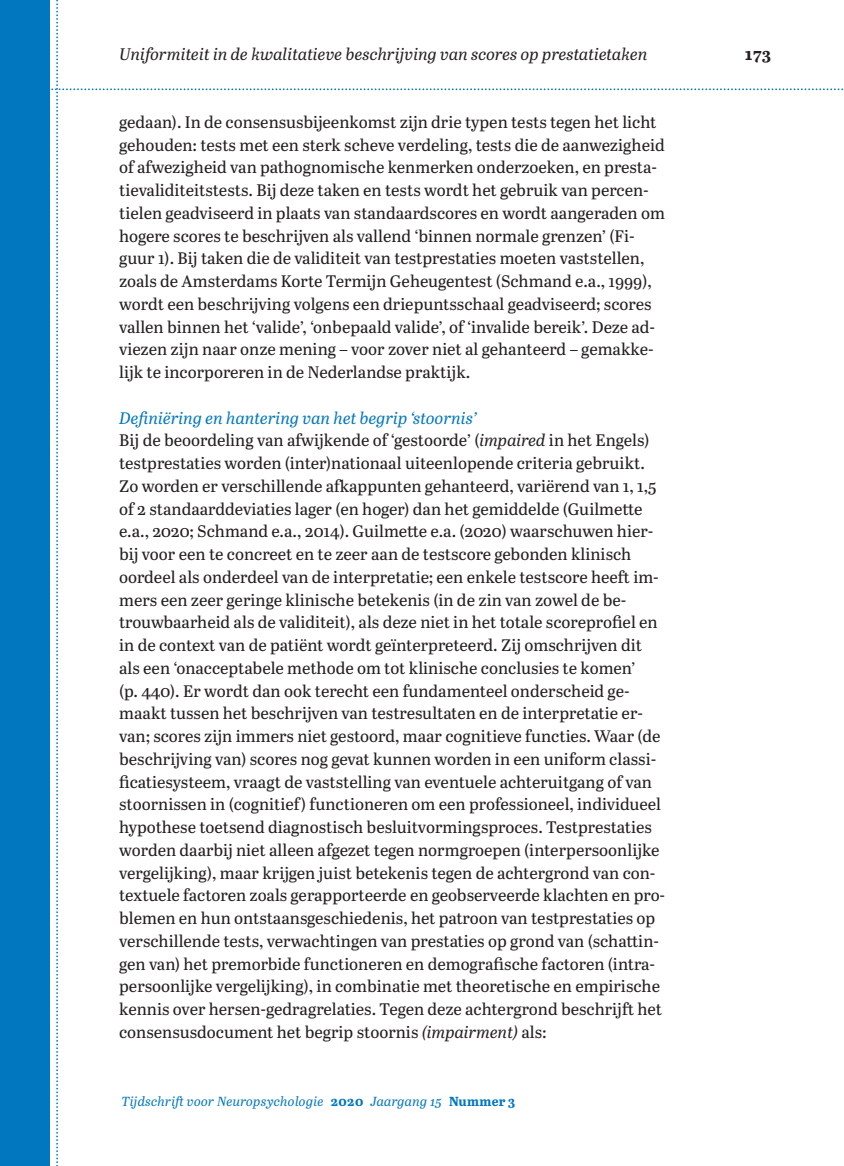
<style>
.page{position:relative;width:844px;height:1166px;background:#fff}
.page>*{position:absolute;margin:0;border:0;box-sizing:border-box;transform-origin:0 0}
.Alinea-eerste{font:16.62px/22.8px "Abril Text";color:#231f20}
.t1{font:italic 16.62px "Abril Text";color:#231f20}
.Kop2{font:italic 16.62px "Abril Text";letter-spacing:.005em;color:#0077bf}
.t2{font:700 16.62px "Abril Text";color:#231f20}
.t3{font:italic 13.12px "Abril Text";letter-spacing:.015em;color:#0077bf}
.s1{font-style:italic}
.s2{font-weight:700;font-style:normal}
</style>
<div class="page">
<div style="left:0;top:0;width:50px;height:1166px;background:#0077bf"></div>
<p class="t1" style="left:119px;top:42px;width:530px">Uniformiteit in de kwalitatieve beschrijving van scores op prestatietaken</p>
<p class="t2" style="left:744px;top:42px;width:28px">173</p>
<p class="Alinea-eerste" style="left:119px;top:110px;width:547px">gedaan). In de consensusbijeenkomst zijn drie typen tests tegen het licht gehouden: tests met een sterk scheve verdeling, tests die de aanwezigheid of afwezigheid van pathognomische kenmerken onderzoeken, en presta&shy;tievaliditeitstests. Bij deze taken en tests wordt het gebruik van percen&shy;tielen geadviseerd in plaats van standaardscores en wordt aangeraden om hogere scores te beschrijven als vallend ‘binnen normale grenzen’ (Fi&shy;guur 1). Bij taken die de validiteit van testprestaties moeten vaststellen, zoals de Amsterdams Korte Termijn Geheugentest (Schmand e.a., 1999), wordt een beschrijving volgens een driepuntsschaal geadviseerd; scores vallen binnen het ‘valide’, ‘onbepaald valide’, of ‘invalide bereik’. Deze ad&shy;viezen zijn naar onze mening – voor zover niet al gehanteerd – gemakke&shy;lijk te incorporeren in de Nederlandse praktijk.</p>
<p class="Kop2" style="left:119px;top:406px;width:359px">Definiëring en hantering van het begrip ‘stoornis’</p>
<p class="Alinea-eerste" style="left:119px;top:428px;width:547px">Bij de beoordeling van afwijkende of ‘gestoorde’ (<span class="s1">impaired</span> in het Engels) testprestaties worden (inter)nationaal uiteenlopende criteria gebruikt.<br>Zo worden er verschillende afkappunten gehanteerd, variërend van 1, 1,5 of 2 standaarddeviaties lager (en hoger) dan het gemiddelde (Guilmette e.a., 2020; Schmand e.a., 2014). Guilmette e.a. (2020) waarschuwen hier&shy;bij voor een te concreet en te zeer aan de testscore gebonden klinisch oordeel als onderdeel van de interpretatie; een enkele testscore heeft im&shy;mers een zeer geringe klinische betekenis (in de zin van zowel de be&shy;trouwbaarheid als de validiteit), als deze niet in het totale scoreprofiel en in de context van de patiënt wordt geïnterpreteerd. Zij omschrijven dit als een ‘onacceptabele methode om tot klinische conclusies te komen’<br>(p. 440). Er wordt dan ook terecht een fundamenteel onderscheid ge&shy;maakt tussen het beschrijven van testresultaten en de interpretatie er&shy;van; scores zijn immers niet gestoord, maar cognitieve functies. Waar (de beschrijving van) scores nog gevat kunnen worden in een uniform classi&shy;ficatiesysteem, vraagt de vaststelling van eventuele achteruitgang of van stoornissen in (cognitief) functioneren om een professioneel, individueel hypothese toetsend diagnostisch besluitvormingsproces. Testprestaties worden daarbij niet alleen afgezet tegen normgroepen (interpersoonlijke vergelijking), maar krijgen juist betekenis tegen de achtergrond van con&shy;textuele factoren zoals gerapporteerde en geobserveerde klachten en pro&shy;blemen en hun ontstaansgeschiedenis, het patroon van testprestaties op verschillende tests, verwachtingen van prestaties op grond van (schattin&shy;gen van) het premorbide functioneren en demografische factoren (intra&shy;persoonlijke vergelijking), in combinatie met theoretische en empirische kennis over hersen-gedragrelaties. Tegen deze achtergrond beschrijft het consensusdocument het begrip stoornis <span class="s1">(impairment)</span> als:</p>
<p class="t3" style="left:122px;top:1092px;width:395px">Tijdschrift voor Neuropsychologie <span class="s2">2020</span> Jaargang 15 <span class="s2">Nummer 3</span></p>
</div>
